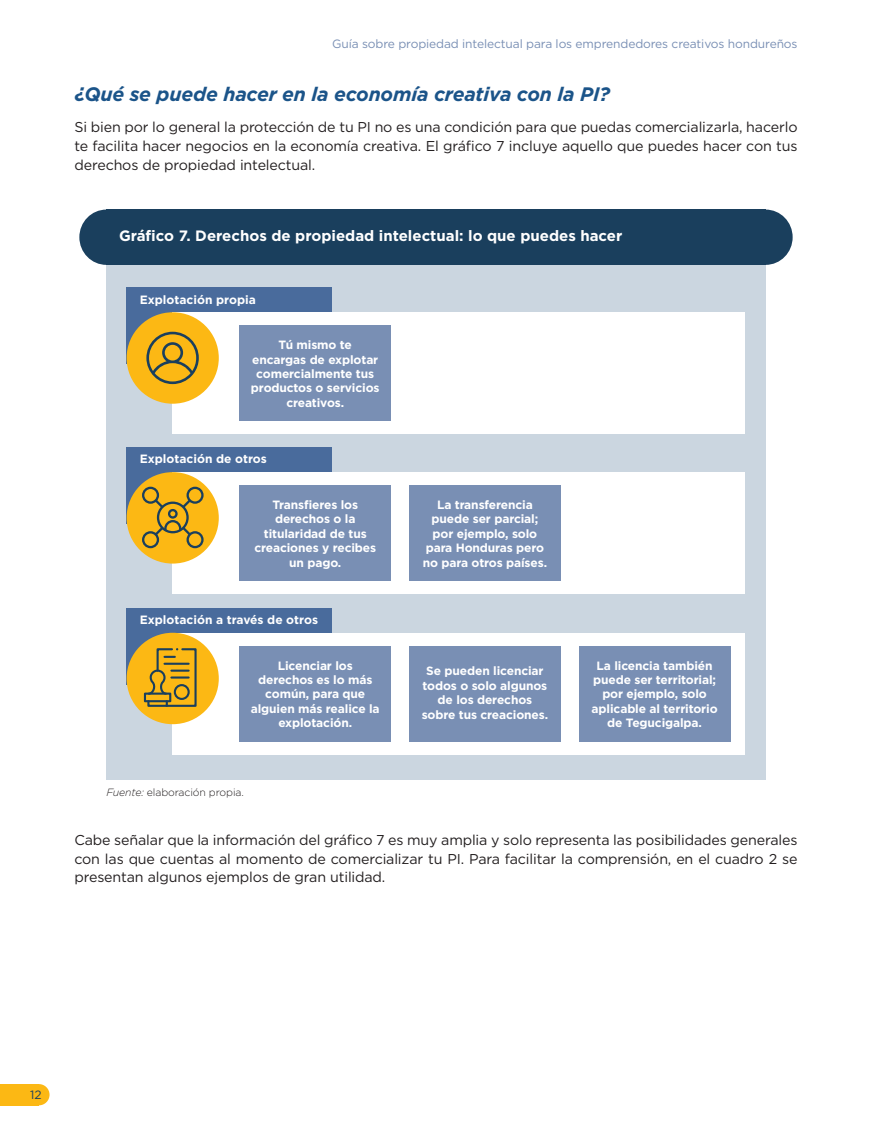
<style>
.page{position:relative;width:872px;height:1127px;background:#fff}
.page>*{position:absolute;margin:0;border:0;box-sizing:border-box;transform-origin:0 0}
.t1{font:italic 700 19.5px "Gotham";letter-spacing:-.01em;color:#1b5489}
.t2{font:700 15px "Gotham";color:#fff}
.t3{font:14.25px/18.8px "Gotham";letter-spacing:-.01em;color:#231f20;text-align:justify}
.t4{font:700 12px/14.4px "Gotham";letter-spacing:-.01em;color:#fff;text-align:center}
.t5{font:12px "Gotham";letter-spacing:-.01em;color:#798fb4}
.t6{font:12px "Gotham";color:#1a3f5d}
.t7{font:300 10.5px "Gotham";letter-spacing:-.01em;color:#231f20}
.s1{font-style:italic}
</style>
<div class="page">
<div style="left:0;top:1084px;width:39px;height:21px;background:#fcb814"></div>
<div style="left:28px;top:1084px;width:22px;height:21px;background:#fcb814;border-radius:50%"></div>
<div style="left:79px;top:210px;width:54px;height:55px;background:#1a3f5d;border-radius:50%"></div>
<div style="left:738px;top:210px;width:54px;height:55px;background:#1a3f5d;border-radius:50%"></div>
<div style="left:106px;top:210px;width:659px;height:55px;background:#1a3f5d"></div>
<div style="left:106px;top:265px;width:659px;height:514px;background:#cbd6e0"></div>
<div style="left:127px;top:287px;width:205px;height:77px;background:#496b9c"></div>
<div style="left:127px;top:447px;width:205px;height:77px;background:#496b9c"></div>
<div style="left:127px;top:608px;width:205px;height:76px;background:#496b9c"></div>
<div style="left:173px;top:312px;width:572px;height:122px;background:#fff"></div>
<div style="left:173px;top:472px;width:572px;height:122px;background:#fff"></div>
<div style="left:173px;top:633px;width:572px;height:121px;background:#fff"></div>
<div style="left:127px;top:312px;width:92px;height:92px;background:#fcb814;border-radius:50%"></div>
<div style="left:127px;top:472px;width:92px;height:91px;background:#fcb814;border-radius:50%"></div>
<div style="left:127px;top:633px;width:92px;height:91px;background:#fcb814;border-radius:50%"></div>
<div style="left:239px;top:326px;width:152px;height:95px;background:#798fb4"></div>
<div style="left:239px;top:485px;width:152px;height:96px;background:#798fb4"></div>
<div style="left:239px;top:646px;width:152px;height:95px;background:#798fb4"></div>
<div style="left:409px;top:646px;width:152px;height:95px;background:#798fb4"></div>
<div style="left:409px;top:485px;width:152px;height:96px;background:#798fb4"></div>
<div style="left:579px;top:646px;width:151px;height:95px;background:#798fb4"></div>
<svg style="left:146px;top:332px;width:53px;height:52px"></svg>
<div style="left:157px;top:501px;width:32px;height:32px;border:2px solid #1a3f5d;border-radius:50%"></div>
<div style="left:168px;top:509px;width:10px;height:10px;border:2px solid #1a3f5d;border-radius:50%"></div>
<div style="left:142px;top:487px;width:17px;height:17px;border:2px solid #1a3f5d;border-radius:50%"></div>
<div style="left:186px;top:487px;width:18px;height:17px;border:2px solid #1a3f5d;border-radius:50%"></div>
<div style="left:142px;top:531px;width:17px;height:17px;border:2px solid #1a3f5d;border-radius:50%"></div>
<div style="left:186px;top:531px;width:18px;height:17px;border:2px solid #1a3f5d;border-radius:50%"></div>
<svg style="left:152px;top:519px;width:41px;height:19px"></svg>
<svg style="left:180px;top:497px;width:13px;height:13px"></svg>
<svg style="left:152px;top:497px;width:14px;height:13px"></svg>
<div style="left:144px;top:692px;width:27px;height:10px;border:2px solid #1a3f5d"></div>
<svg style="left:147px;top:648px;width:50px;height:59px"></svg>
<p class="t5" style="left:332px;top:36px;width:467px">Guía sobre propiedad intelectual para los emprendedores creativos hondureños</p>
<h1 class="t1" style="left:74px;top:81px;width:537px">¿Qué se puede hacer en la economía creativa con la PI?</h1>
<p class="t3" style="left:74px;top:117px;width:724px">Si bien por lo general la protección de tu PI no es una condición para que puedas comercializarla, hacerlo te facilita hacer negocios en la economía creativa. El gráfico 7 incluye aquello que puedes hacer con tus derechos de propiedad intelectual.</p>
<p class="t2" style="left:119px;top:226px;width:505px">Gráfico 7. Derechos de propiedad intelectual: lo que puedes hacer</p>
<p class="t4" style="left:140px;top:292px;width:118px">Explotación propia</p>
<p class="t4" style="left:251px;top:338px;width:130px">Tú mismo te encargas de explotar comercialmente tus productos o servicios creativos.</p>
<p class="t4" style="left:140px;top:452px;width:129px">Explotación de otros</p>
<p class="t4" style="left:254px;top:497px;width:123px">Transfieres los derechos o la titularidad de tus creaciones y recibes un pago.</p>
<p class="t4" style="left:140px;top:612px;width:180px">Explotación a través de otros</p>
<p class="t4" style="left:423px;top:497px;width:126px">La transferencia puede ser parcial; por ejemplo, solo para Honduras pero no para otros países.</p>
<p class="t4" style="left:251px;top:658px;width:130px">Licenciar los derechos es lo más común, para que alguien más realice la explotación.</p>
<p class="t4" style="left:422px;top:664px;width:128px">Se pueden licenciar todos o solo algunos de los derechos sobre tus creaciones.</p>
<p class="t7" style="left:106px;top:786px;width:139px"><span class="s1">Fuente:</span> elaboración propia.</p>
<p class="t4" style="left:591px;top:658px;width:127px">La licencia también puede ser territorial; por ejemplo, solo aplicable al territorio de Tegucigalpa.</p>
<p class="t3" style="left:74px;top:830px;width:724px">Cabe señalar que la información del gráfico 7 es muy amplia y solo representa las posibilidades generales con las que cuentas al momento de comercializar tu PI. Para facilitar la comprensión, en el cuadro 2 se presentan algunos ejemplos de gran utilidad.</p>
<p class="t6" style="left:30px;top:1087px;width:13px">12</p>
</div>
